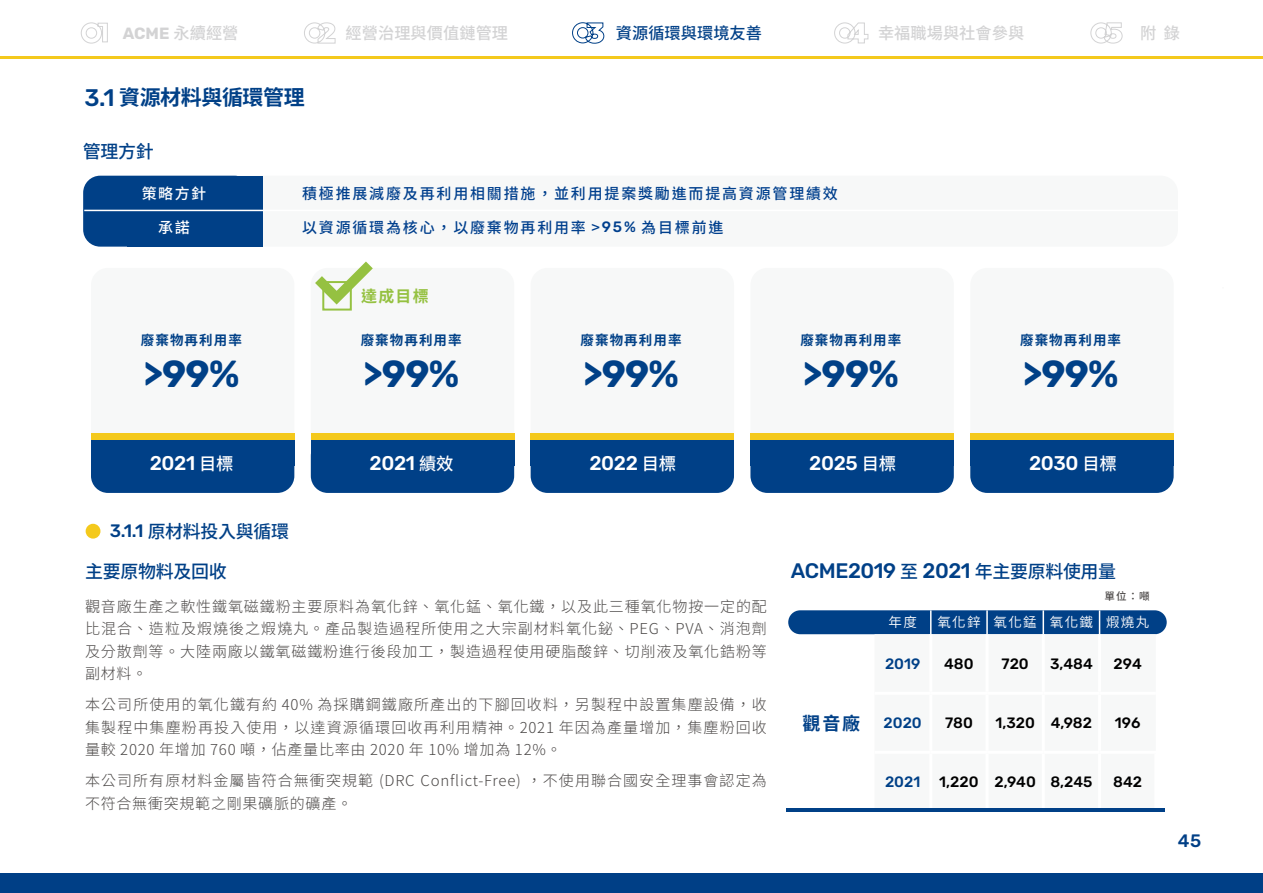
<style>
.page{position:relative;width:1263px;height:893px;background:#fff}
.page>*{position:absolute;margin:0;border:0;box-sizing:border-box;transform-origin:0 0}
.t1{font:700 37.65px "Rubik";letter-spacing:-.02em;color:#004087}
.t2{font:500 21px "Rubik";letter-spacing:-.02em;color:#004087}
.t3{font:700 21px "Noto Sans CJ Ktc";letter-spacing:-.02em;color:#004087}
.t4{font:500 19.8px "Rubik";letter-spacing:-.02em;color:#fff}
.t5{font:500 18px "Noto Sans CJ Ktc";letter-spacing:-.02em;color:#004087}
.t6{font:700 18px "Noto Sans CJ Ktc";color:#004087}
.t7{font:500 18px "Rubik";color:#003f86}
.t8{font:500 16.2px "Noto Sans CJ Ktc";color:#d3d3d4}
.t9{font:500 16.2px "Noto Sans CJ Ktc";color:#004087}
.t10{font:700 16.2px "Rubik";color:#d3d3d4}
.t11{font:700 15.9px "Noto Sans CJ Ktc";color:#95c141}
.t12{font:300 15px/22.5px "Noto Sans CJ Ktc";letter-spacing:.06em;color:#4c4948;text-align:justify}
.t13{font:500 15px "Noto Sans CJ Ktc";letter-spacing:.12em;color:#003f8d}
.t14{font:500 15px "Rubik";color:#000}
.t15{font:500 15px "Rubik";color:#004087}
.t16{font:500 15px "Noto Sans CJ Ktc";letter-spacing:.1em;color:#fff}
.t17{font:700 13.5px "Noto Sans CJ Ktc";letter-spacing:.08em;color:#004087}
.t18{font:600 13.5px "Noto Sans CJ Ktc";letter-spacing:.1em;color:#fff}
.t19{font:500 10.5px "Noto Sans CJ Ktc";color:#4c4948}
.s1{font-family:"Noto Sans CJ Ktc";font-weight:500}
.s2{font-family:"Rubik";font-weight:500;font-size:24px}
.s3{font-family:"Rubik"}
.s4{font-family:"Noto Sans CJ Ktc";font-size:17.4px}
.s5{font-family:"Noto Sans CJ Ktc";font-size:18px}
</style>
<div class="page">
<div style="left:0;top:874px;width:1263px;height:19px;background:#003f86"></div>
<hr style="left:0;top:56px;width:1263px;height:2px;background:#f4c91c">
<svg style="left:572px;top:22px;width:33px;height:22px"></svg>
<svg style="left:80px;top:22px;width:28px;height:22px"></svg>
<svg style="left:834px;top:22px;width:35px;height:22px"></svg>
<svg style="left:304px;top:22px;width:32px;height:22px"></svg>
<svg style="left:1090px;top:22px;width:33px;height:22px"></svg>
<div style="left:788px;top:610px;width:379px;height:24px;background:#004087;border-radius:12px"></div>
<svg style="left:874px;top:634px;width:282px;height:175px"></svg>
<svg style="left:874px;top:695px;width:282px;height:56px"></svg>
<hr style="left:929px;top:634px;width:3px;height:58px;background:#fff">
<hr style="left:985px;top:634px;width:3px;height:58px;background:#fff">
<hr style="left:1042px;top:634px;width:3px;height:58px;background:#fff">
<hr style="left:1098px;top:634px;width:3px;height:58px;background:#fff">
<hr style="left:931px;top:692px;width:56px;height:3px;background:#fff">
<hr style="left:929px;top:695px;width:3px;height:56px;background:#fff">
<hr style="left:987px;top:692px;width:56px;height:3px;background:#fff">
<hr style="left:985px;top:695px;width:3px;height:56px;background:#fff">
<hr style="left:1043px;top:692px;width:56px;height:3px;background:#fff">
<hr style="left:1042px;top:695px;width:3px;height:56px;background:#fff">
<hr style="left:1099px;top:692px;width:57px;height:3px;background:#fff">
<hr style="left:1098px;top:695px;width:3px;height:56px;background:#fff">
<hr style="left:874px;top:692px;width:57px;height:3px;background:#fff">
<hr style="left:874px;top:751px;width:57px;height:3px;background:#fff">
<hr style="left:931px;top:751px;width:56px;height:3px;background:#fff">
<hr style="left:987px;top:751px;width:56px;height:3px;background:#fff">
<hr style="left:1043px;top:751px;width:56px;height:3px;background:#fff">
<hr style="left:1099px;top:751px;width:58px;height:3px;background:#fff">
<hr style="left:929px;top:754px;width:3px;height:56px;background:#fff">
<hr style="left:985px;top:754px;width:3px;height:56px;background:#fff">
<hr style="left:1042px;top:754px;width:3px;height:56px;background:#fff">
<hr style="left:1098px;top:754px;width:3px;height:56px;background:#fff">
<hr style="left:1154px;top:754px;width:3px;height:56px;background:#fff">
<svg style="left:930px;top:610px;width:1px;height:24px"></svg>
<hr style="left:986px;top:610px;width:2px;height:24px;background:#fff">
<hr style="left:1042px;top:610px;width:2px;height:24px;background:#fff">
<svg style="left:1099px;top:610px;width:1px;height:24px"></svg>
<div style="left:135px;top:176px;width:1043px;height:71px;background:#f7f8f8;border-radius:17px"></div>
<div style="left:83px;top:176px;width:168px;height:71px;background:#004087;border-radius:17px"></div>
<svg style="left:127px;top:176px;width:136px;height:71px"></svg>
<hr style="left:84px;top:210px;width:180px;height:1px;background:#fff">
<hr style="left:264px;top:210px;width:914px;height:1px;background:#fff">
<div style="left:91px;top:268px;width:203px;height:225px;background:#f7f8f8;border-radius:17px"></div>
<div style="left:91px;top:439px;width:203px;height:54px;background:#004087;border-radius:17px"></div>
<div style="left:91px;top:439px;width:203px;height:27px;background:#004087"></div>
<div style="left:91px;top:434px;width:203px;height:6px;background:#f4c91c"></div>
<div style="left:531px;top:268px;width:203px;height:225px;background:#f7f8f8;border-radius:17px"></div>
<div style="left:531px;top:439px;width:203px;height:54px;background:#004087;border-radius:17px"></div>
<div style="left:531px;top:439px;width:203px;height:27px;background:#004087"></div>
<div style="left:531px;top:434px;width:203px;height:6px;background:#f4c91c"></div>
<div style="left:311px;top:268px;width:203px;height:225px;background:#f7f8f8;border-radius:17px"></div>
<div style="left:311px;top:439px;width:203px;height:54px;background:#004087;border-radius:17px"></div>
<div style="left:311px;top:439px;width:203px;height:27px;background:#004087"></div>
<div style="left:311px;top:434px;width:203px;height:6px;background:#f4c91c"></div>
<div style="left:750px;top:268px;width:204px;height:225px;background:#f7f8f8;border-radius:17px"></div>
<div style="left:750px;top:439px;width:204px;height:54px;background:#004087;border-radius:17px"></div>
<div style="left:750px;top:439px;width:204px;height:27px;background:#004087"></div>
<div style="left:750px;top:434px;width:204px;height:6px;background:#f4c91c"></div>
<div style="left:970px;top:268px;width:204px;height:225px;background:#f7f8f8;border-radius:17px"></div>
<div style="left:970px;top:439px;width:204px;height:54px;background:#004087;border-radius:17px"></div>
<div style="left:970px;top:439px;width:204px;height:27px;background:#004087"></div>
<div style="left:970px;top:434px;width:204px;height:6px;background:#f4c91c"></div>
<svg style="left:315px;top:261px;width:58px;height:44px"></svg>
<div style="left:322px;top:281px;width:30px;height:30px;border:2px solid #95c141"></div>
<hr style="left:787px;top:809px;width:378px;height:3px;background:#004087">
<div style="left:86px;top:524px;width:14px;height:15px;background:#f4c91c;border-radius:50%"></div>
<p class="t10" style="left:123px;top:24px;width:117px">ACME <span class="s1">永續經營</span></p>
<p class="t8" style="left:346px;top:24px;width:164px">經營治理與價值鏈管理</p>
<p class="t9" style="left:616px;top:24px;width:148px">資源循環與環境友善</p>
<p class="t8" style="left:878px;top:24px;width:148px">幸福職場與社會參與</p>
<p class="t8" style="left:1140px;top:24px;width:41px">附 錄</p>
<h2 class="t3" style="left:84px;top:86px;width:222px"><span class="s2">3.1</span> 資源材料與循環管理</h2>
<p class="t5" style="left:83px;top:142px;width:72px">管理方針</p>
<p class="t16" style="left:142px;top:185px;width:66px">策略方針</p>
<p class="t13" style="left:302px;top:185px;width:537px">積極推展減廢及再利用相關措施，並利用提案獎勵進而提高資源管理績效</p>
<p class="t16" style="left:158px;top:219px;width:33px">承諾</p>
<p class="t13" style="left:302px;top:219px;width:423px">以資源循環為核心，以廢棄物再利用率 &gt;<span class="s3">95%</span> 為目標前進</p>
<p class="t11" style="left:361px;top:287px;width:69px">達成目標</p>
<p class="t17" style="left:141px;top:332px;width:102px">廢棄物再利用率</p>
<p class="t17" style="left:361px;top:332px;width:102px">廢棄物再利用率</p>
<p class="t17" style="left:580px;top:332px;width:102px">廢棄物再利用率</p>
<p class="t17" style="left:800px;top:332px;width:102px">廢棄物再利用率</p>
<p class="t17" style="left:1020px;top:332px;width:102px">廢棄物再利用率</p>
<h1 class="t1" style="left:143px;top:352px;width:97px">&gt;99%</h1>
<h1 class="t1" style="left:363px;top:352px;width:97px">&gt;99%</h1>
<h1 class="t1" style="left:583px;top:352px;width:97px">&gt;99%</h1>
<h1 class="t1" style="left:803px;top:352px;width:97px">&gt;99%</h1>
<h1 class="t1" style="left:1023px;top:352px;width:97px">&gt;99%</h1>
<h3 class="t4" style="left:150px;top:452px;width:85px">2021 <span class="s4">目標</span></h3>
<h3 class="t4" style="left:370px;top:452px;width:85px">2021 <span class="s4">績效</span></h3>
<h3 class="t4" style="left:589px;top:452px;width:88px">2022 <span class="s4">目標</span></h3>
<h3 class="t4" style="left:809px;top:452px;width:88px">2025 <span class="s4">目標</span></h3>
<h3 class="t4" style="left:1029px;top:452px;width:89px">2030 <span class="s4">目標</span></h3>
<p class="t5" style="left:110px;top:521px;width:181px"><span class="s3">3.1.1</span> 原材料投入與循環</p>
<p class="t5" style="left:85px;top:561px;width:143px">主要原物料及回收</p>
<p class="t12" style="left:85px;top:595px;width:683px">觀音廠生產之軟性鐵氧磁鐵粉主要原料為氧化鋅、氧化錳、氧化鐵，以及此三種氧化物按一定的配比混合、造粒及煆燒後之煆燒丸。產品製造過程所使用之大宗副材料氧化鉍、PEG、PVA、消泡劑及分散劑等。大陸兩廠以鐵氧磁鐵粉進行後段加工，製造過程使用硬脂酸鋅、切削液及氧化鋯粉等副材料。</p>
<p class="t12" style="left:85px;top:694px;width:683px">本公司所使用的氧化鐵有約 40% 為採購鋼鐵廠所產出的下腳回收料，另製程中設置集塵設備，收集製程中集塵粉再投入使用，以達資源循環回收再利用精神。2021 年因為產量增加，集塵粉回收量較 2020 年增加 760 噸，佔產量比率由 2020 年 10% 增加為 12%。</p>
<p class="t12" style="left:85px;top:770px;width:683px">本公司所有原材料金屬皆符合無衝突規範 (DRC Conflict-Free) ，不使用聯合國安全理事會認定為不符合無衝突規範之剛果礦脈的礦產。</p>
<h2 class="t2" style="left:791px;top:559px;width:327px">ACME2019 <span class="s5">至</span> 2021 <span class="s5">年主要原料使用量</span></h2>
<p class="t19" style="left:1105px;top:590px;width:47px">單位：噸</p>
<p class="t18" style="left:888px;top:615px;width:30px">年度</p>
<p class="t18" style="left:937px;top:615px;width:213px">氧化鋅 氧化錳 氧化鐵 煆燒丸</p>
<p class="t6" style="left:802px;top:713px;width:59px">觀音廠</p>
<p class="t15" style="left:885px;top:655px;width:37px">2019</p>
<p class="t14" style="left:944px;top:655px;width:31px">480</p>
<p class="t14" style="left:1001px;top:655px;width:29px">720</p>
<p class="t14" style="left:1050px;top:655px;width:44px">3,484</p>
<p class="t14" style="left:1113px;top:655px;width:30px">294</p>
<p class="t15" style="left:883px;top:714px;width:40px">2020</p>
<p class="t14" style="left:945px;top:714px;width:29px">780</p>
<p class="t14" style="left:995px;top:714px;width:98px">1,320 4,982</p>
<p class="t14" style="left:1115px;top:714px;width:27px">196</p>
<p class="t15" style="left:885px;top:773px;width:37px">2021</p>
<p class="t14" style="left:939px;top:773px;width:155px">1,220 2,940 8,245</p>
<p class="t14" style="left:1113px;top:773px;width:30px">842</p>
<p class="t7" style="left:1178px;top:830px;width:25px">45</p>
</div>
